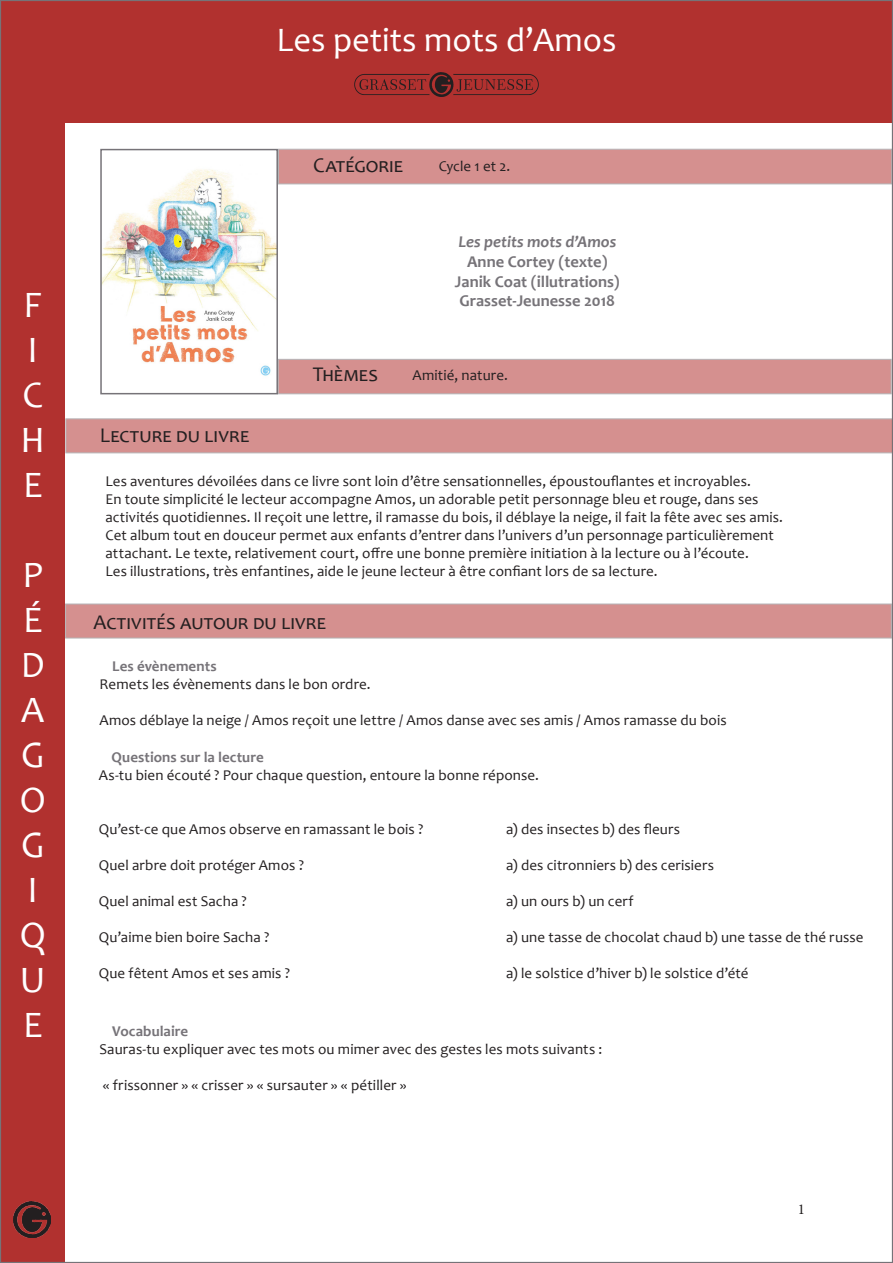
<style>
.page{position:relative;width:893px;height:1263px;background:#fff}
.page>*{position:absolute;margin:0;border:0;box-sizing:border-box;transform-origin:0 0}
.t1{font:37.5px/45px "Candara";color:#fff}
.t2{font:34.5px "Candara";color:#fff}
.t3{font:21px "Candara";letter-spacing:.01em;color:#231f20}
.t4{font:700 16.5px "Candara";color:#767378}
.t5{font:italic 700 16.5px "Candara";color:#767378}
.t6{font:15px/18px "Candara";letter-spacing:.005em;color:#231f20}
.t7{font:700 15px "Candara";letter-spacing:.005em;color:#767378}
.t8{font:15px "Minion Pro";color:#231f20}
</style>
<div class="page">
<div style="left:0;top:121px;width:65px;height:1142px;background:#b1312f"></div>
<div style="left:0;top:0;width:893px;height:123px;background:#b1312f"></div>
<img style="left:354px;top:72px;width:185px;height:25px">
<img style="left:14px;top:1201px;width:36px;height:37px">
<div style="left:278px;top:149px;width:614px;height:35px;background:#d5908f"></div>
<div style="left:278px;top:359px;width:613px;height:35px;background:#d5908f"></div>
<div style="left:65px;top:418px;width:828px;height:35px;background:#d5908f"></div>
<div style="left:65px;top:604px;width:827px;height:34px;background:#d5908f"></div>
<img style="left:103px;top:169px;width:172px;height:207px">
<div style="left:100px;top:149px;width:178px;height:245px;border:2px solid #767378"></div>
<h1 class="t1" style="left:21px;top:282px;width:26px">F<br>I<br>C<br>H<br>E</h1>
<h1 class="t1" style="left:20px;top:552px;width:28px">P<br>É<br>D<br>A<br>G<br>O<br>G<br>I<br>Q<br>U<br>E</h1>
<h2 class="t2" style="left:276px;top:18px;width:342px">Les petits mots d’Amos</h2>
<p class="t3" style="left:100px;top:421px;width:151px">Lecture du livre</p>
<p class="t3" style="left:313px;top:152px;width:92px">Catégorie</p>
<p class="t6" style="left:439px;top:157px;width:73px">Cycle 1 et 2.</p>
<p class="t3" style="left:313px;top:361px;width:67px">Thèmes</p>
<p class="t5" style="left:459px;top:231px;width:159px">Les petits mots d’Amos</p>
<p class="t4" style="left:467px;top:251px;width:142px">Anne Cortey (texte)</p>
<p class="t4" style="left:455px;top:271px;width:166px">Janik Coat (illutrations)</p>
<p class="t4" style="left:460px;top:291px;width:157px">Grasset-Jeunesse 2018</p>
<p class="t6" style="left:412px;top:366px;width:97px">Amitié, nature.</p>
<p class="t6" style="left:105px;top:472px;width:647px">Les aventures dévoilées dans ce livre sont loin d’être sensationnelles, époustouflantes et incroyables.</p>
<p class="t6" style="left:105px;top:490px;width:654px">En toute simplicité le lecteur accompagne Amos, un adorable petit personnage bleu et rouge, dans ses</p>
<p class="t6" style="left:105px;top:508px;width:679px">activités quotidiennes. Il reçoit une lettre, il ramasse du bois, il déblaye la neige, il fait la fête avec ses amis.</p>
<p class="t6" style="left:105px;top:526px;width:670px">Cet album tout en douceur permet aux enfants d’entrer dans l’univers d’un personnage particulièrement attachant. Le texte, relativement court, offre une bonne première initiation à la lecture ou à l’écoute.</p>
<p class="t6" style="left:105px;top:562px;width:554px">Les illustrations, très enfantines, aide le jeune lecteur à être confiant lors de sa lecture.</p>
<p class="t3" style="left:94px;top:609px;width:234px">Activités autour du livre</p>
<p class="t7" style="left:112px;top:657px;width:106px">Les évènements</p>
<p class="t6" style="left:99px;top:675px;width:273px">Remets les évènements dans le bon ordre.</p>
<p class="t6" style="left:99px;top:711px;width:629px">Amos déblaye la neige / Amos reçoit une lettre / Amos danse avec ses amis / Amos ramasse du bois</p>
<p class="t7" style="left:112px;top:747px;width:154px">Questions sur la lecture</p>
<p class="t6" style="left:99px;top:765px;width:442px">As-tu bien écouté ? Pour chaque question, entoure la bonne réponse.</p>
<p class="t6" style="left:99px;top:819px;width:326px">Qu’est-ce que Amos observe en ramassant le bois ?</p>
<p class="t6" style="left:99px;top:855px;width:207px">Quel arbre doit protéger Amos ?</p>
<p class="t6" style="left:99px;top:891px;width:150px">Quel animal est Sacha ?</p>
<p class="t6" style="left:99px;top:927px;width:172px">Qu’aime bien boire Sacha ?</p>
<p class="t6" style="left:99px;top:963px;width:193px">Que fêtent Amos et ses amis ?</p>
<p class="t6" style="left:506px;top:820px;width:175px">a) des insectes b) des fleurs</p>
<p class="t6" style="left:506px;top:856px;width:209px">a) des citronniers b) des cerisiers</p>
<p class="t6" style="left:506px;top:892px;width:129px">a) un ours b) un cerf</p>
<p class="t6" style="left:506px;top:928px;width:359px">a) une tasse de chocolat chaud b) une tasse de thé russe</p>
<p class="t6" style="left:506px;top:964px;width:244px">a) le solstice d’hiver b) le solstice d’été</p>
<p class="t7" style="left:112px;top:1021px;width:78px">Vocabulaire</p>
<p class="t6" style="left:99px;top:1039px;width:504px">Sauras-tu expliquer avec tes mots ou mimer avec des gestes les mots suivants :</p>
<p class="t6" style="left:103px;top:1075px;width:305px">« frissonner » « crisser » « sursauter » « pétiller »</p>
<p class="t8" style="left:798px;top:1199px;width:9px">1</p>
</div>
